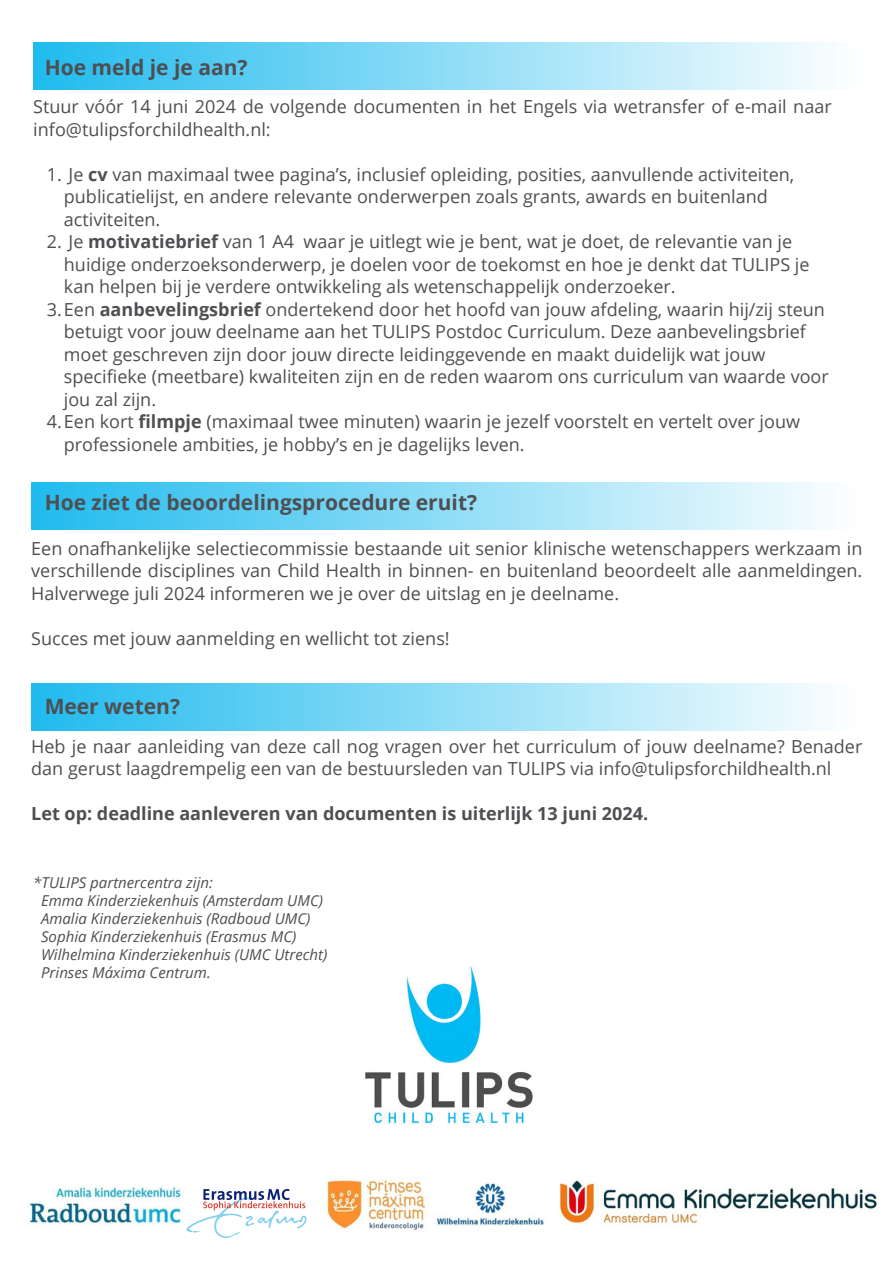
<style>
.page{position:relative;width:894px;height:1264px;background:#fff}
.page>*{position:absolute;margin:0;border:0;box-sizing:border-box;transform-origin:0 0}
.t1{font:700 21px "Open Sans";color:#4f4e52}
.t2{font:18px/22.5px "Open Sans";color:#4f4e52}
.t3{font:700 18px "Open Sans";color:#4f4e52}
.t4{font:italic 15px/18px "Open Sans";color:#4f4e52}
.s1{font-weight:700}
</style>
<div class="page">
<div style="left:31px;top:482px;width:827px;height:47px;background:linear-gradient(to right,#1fbbee,#fdfeff)"></div>
<img style="left:30px;top:1179px;width:847px;height:52px">
<img style="left:365px;top:965px;width:168px;height:160px">
<div style="left:191px;top:1159px;width:129px;height:104px;background:#fff"></div>
<svg style="left:186px;top:1188px;width:121px;height:50px"></svg>
<div style="left:33px;top:42px;width:827px;height:47px;background:linear-gradient(to right,#1fbbee,#fdfeff)"></div>
<div style="left:31px;top:683px;width:827px;height:47px;background:linear-gradient(to right,#1fbbee,#fdfeff)"></div>
<p class="t1" style="left:45px;top:53px;width:204px">Hoe meld je je aan?</p>
<p class="t2" style="left:33px;top:95px;width:799px">Stuur vóór 14 juni 2024 de volgende documenten in het Engels via wetransfer of e-mail naar info@tulipsforchildhealth.nl:</p>
<p class="t2" style="left:64px;top:162px;width:731px;text-indent:-17px">1. Je <span class="s1">cv</span> van maximaal twee pagina’s, inclusief opleiding, posities, aanvullende activiteiten, publicatielijst, en andere relevante onderwerpen zoals grants, awards en buitenland activiteiten.</p>
<p class="t2" style="left:47px;top:230px;width:746px">2. Je <span class="s1">motivatiebrief</span> van 1 A4 waar je uitlegt wie je bent, wat je doet, de relevantie van je</p>
<p class="t2" style="left:64px;top:252px;width:747px">huidige onderzoeksonderwerp, je doelen voor de toekomst en hoe je denkt dat TULIPS je</p>
<p class="t2" style="left:64px;top:275px;width:613px">kan helpen bij je verdere ontwikkeling als wetenschappelijk onderzoeker.</p>
<p class="t2" style="left:47px;top:297px;width:779px">3.Een <span class="s1">aanbevelingsbrief</span> ondertekend door het hoofd van jouw afdeling, waarin hij/zij steun</p>
<p class="t2" style="left:64px;top:320px;width:743px">betuigt voor jouw deelname aan het TULIPS Postdoc Curriculum. Deze aanbevelingsbrief</p>
<p class="t2" style="left:64px;top:342px;width:702px">moet geschreven zijn door jouw directe leidinggevende en maakt duidelijk wat jouw</p>
<p class="t2" style="left:64px;top:365px;width:766px">specifieke (meetbare) kwaliteiten zijn en de reden waarom ons curriculum van waarde voor</p>
<p class="t2" style="left:64px;top:387px;width:94px">jou zal zijn.</p>
<p class="t2" style="left:47px;top:410px;width:754px">4.Een kort <span class="s1">filmpje</span> (maximaal twee minuten) waarin je jezelf voorstelt en vertelt over jouw</p>
<p class="t2" style="left:64px;top:432px;width:462px">professionele ambities, je hobby’s en je dagelijks leven.</p>
<p class="t1" style="left:45px;top:487px;width:434px">Hoe ziet de beoordelingsprocedure eruit?</p>
<p class="t2" style="left:31px;top:536px;width:832px;text-align:justify">Een onafhankelijke selectiecommissie bestaande uit senior klinische wetenschappers werkzaam in verschillende disciplines van Child Health in binnen- en buitenland beoordeelt alle aanmeldingen.<br>Halverwege juli 2024 informeren we je over de uitslag en je deelname.</p>
<p class="t2" style="left:31px;top:626px;width:420px">Succes met jouw aanmelding en wellicht tot ziens!</p>
<p class="t1" style="left:45px;top:691px;width:137px">Meer weten?</p>
<p class="t2" style="left:31px;top:734px;width:832px">Heb je naar aanleiding van deze call nog vragen over het curriculum of jouw deelname? Benader dan gerust laagdrempelig een van de bestuursleden van TULIPS via info@tulipsforchildhealth.nl</p>
<p class="t3" style="left:31px;top:801px;width:618px">Let op: deadline aanleveren van documenten is uiterlijk 13 juni 2024.</p>
<p class="t4" style="left:41px;top:873px;width:288px;text-indent:-8px">*TULIPS partnercentra zijn:<br>Emma Kinderziekenhuis (Amsterdam UMC)<br>Amalia Kinderziekenhuis (Radboud UMC)<br>Sophia Kinderziekenhuis (Erasmus MC)<br>Wilhelmina Kinderziekenhuis (UMC Utrecht)<br>Prinses Máxima Centrum.</p>
</div>
